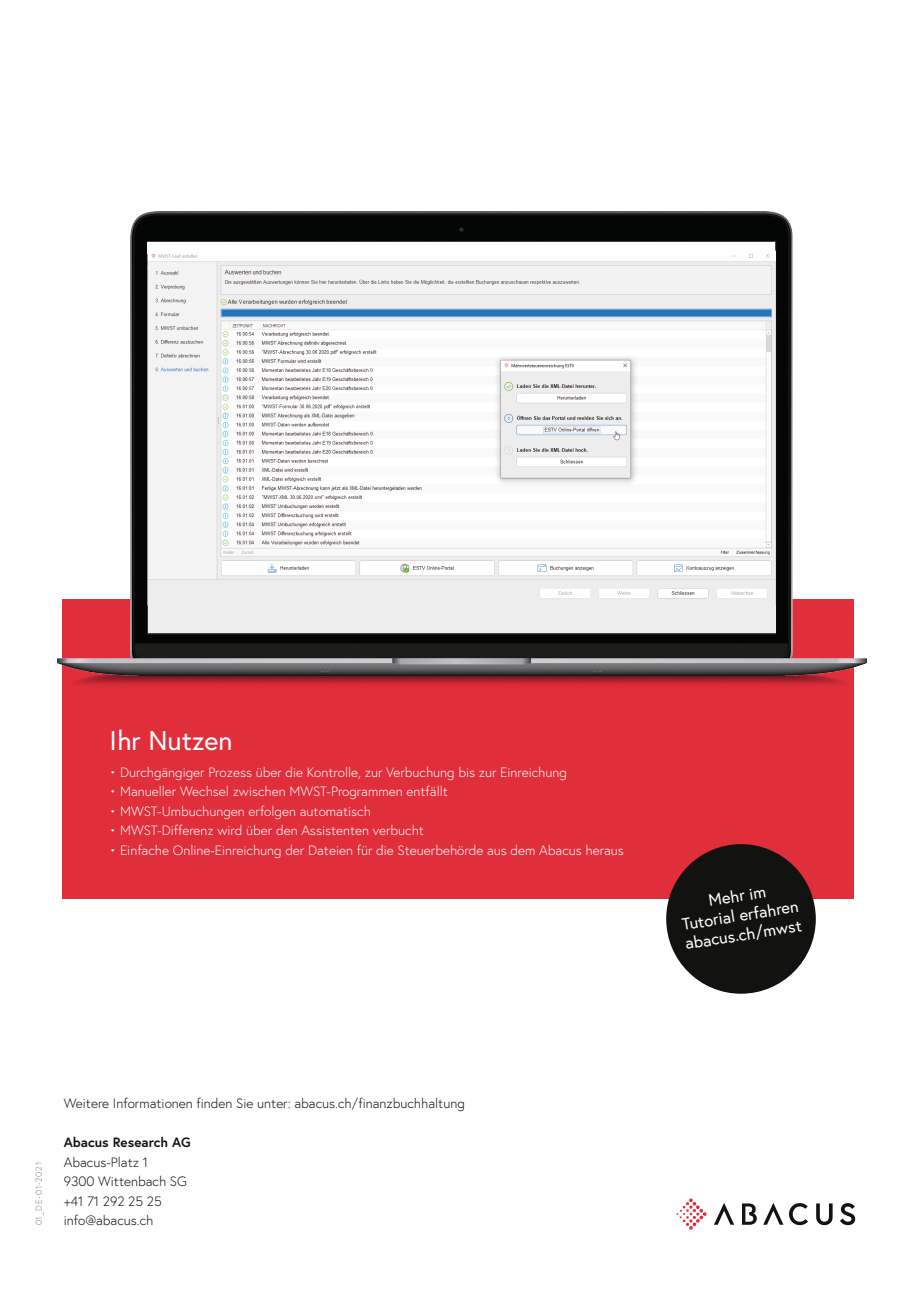
<style>
.page{position:relative;width:919px;height:1289px;background:#fff}
.page>*{position:absolute;margin:0;border:0;box-sizing:border-box;transform-origin:0 0}
.Subhead_18pt{font:27px "Europa";color:#fff}
.Aufzählung_9pt{font:16.5px "Europa";color:#fff}
.Aufzählung_negativ{font:300 13.5px "Europa";color:#fff}
.Lauftext_links_9pt{font:300 13.5px "Europa";color:#121310}
.Lauftext_links_9pt-2{font:700 13.5px "Europa";color:#121310}
.DRUCKCODE_5_75pt{font:300 8.7px "Europa";letter-spacing:.08em;color:#7c7e7d}
</style>
<div class="page">
<svg style="left:789px;top:1203px;width:19px;height:22px"></svg>
<svg style="left:840px;top:1203px;width:15px;height:22px"></svg>
<svg style="left:816px;top:1203px;width:16px;height:22px"></svg>
<svg style="left:714px;top:1203px;width:20px;height:21px"></svg>
<svg style="left:763px;top:1203px;width:20px;height:21px"></svg>
<svg style="left:742px;top:1203px;width:14px;height:21px"></svg>
<svg style="left:676px;top:1198px;width:30px;height:31px"></svg>
<div style="left:63px;top:599px;width:790px;height:299px;background:#e12e3b"></div>
<div style="left:666px;top:844px;width:149px;height:149px;background:#121310;border-radius:50%"></div>
<img style="left:74px;top:675px;width:769px;height:10px">
<img style="left:58px;top:211px;width:808px;height:464px">
<div style="left:148px;top:605px;width:627px;height:28px;background:#ededed"></div>
<img style="left:147px;top:250px;width:628px;height:355px">
<div style="left:148px;top:242px;width:627px;height:11px;background:#fff"></div>
<p class="Subhead_18pt" style="left:110px;top:723px;width:125px">Ihr Nutzen</p>
<p class="Aufzählung_negativ" style="left:109px;top:763px;width:459px">• Durchgängiger Prozess über die Kontrolle, zur Verbuchung bis zur Einreichung</p>
<p class="Aufzählung_negativ" style="left:109px;top:783px;width:340px">• Manueller Wechsel zwischen MWST-Programmen entfällt</p>
<p class="Aufzählung_negativ" style="left:109px;top:802px;width:263px">• MWST-Umbuchungen erfolgen automatisch</p>
<p class="Aufzählung_negativ" style="left:109px;top:822px;width:316px">• MWST-Differenz wird über den Assistenten verbucht</p>
<p class="Aufzählung_negativ" style="left:109px;top:841px;width:516px">• Einfache Online-Einreichung der Dateien für die Steuerbehörde aus dem Abacus heraus</p>
<p class="Aufzählung_9pt" style="left:707px;top:889px;width:59px;rotate:-9deg">Mehr im</p>
<p class="Aufzählung_9pt" style="left:680px;top:913px;width:119px;rotate:-9deg">Tutorial erfahren</p>
<p class="Aufzählung_9pt" style="left:683px;top:933px;width:119px;rotate:-9deg">abacus.ch/mwst</p>
<p class="DRUCKCODE_5_75pt" style="left:33px;top:1225px;width:65px;rotate:-90deg">01_DE-01-2021</p>
<p class="Lauftext_links_9pt" style="left:64px;top:1095px;width:402px">Weitere Informationen finden Sie unter: abacus.ch/finanzbuchhaltung</p>
<p class="Lauftext_links_9pt-2" style="left:64px;top:1133px;width:128px">Abacus Research AG</p>
<p class="Lauftext_links_9pt" style="left:64px;top:1153px;width:86px">Abacus-Platz 1</p>
<p class="Lauftext_links_9pt" style="left:64px;top:1173px;width:125px">9300 Wittenbach SG</p>
<p class="Lauftext_links_9pt" style="left:64px;top:1192px;width:99px">+41 71 292 25 25</p>
<p class="Lauftext_links_9pt" style="left:64px;top:1212px;width:91px">info@abacus.ch</p>
</div>
